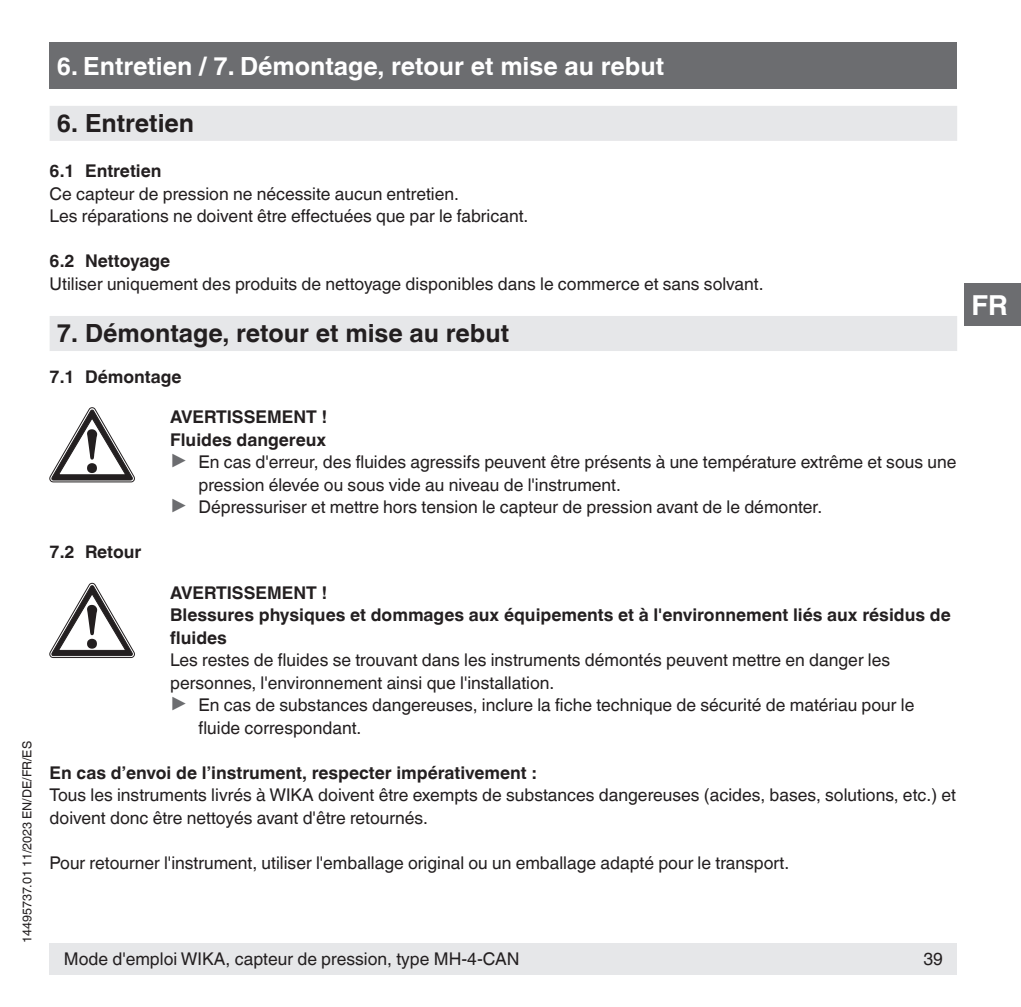
<style>
.page{position:relative;width:1021px;height:1007px;background:#fff}
.page>*{position:absolute;margin:0;border:0;box-sizing:border-box;transform-origin:0 0}
.t1{font:700 27.5px "Helvetica World";color:#fff}
.t2{font:700 25px "Helvetica World";color:#fff}
.t3{font:700 25px "Helvetica World";color:#231f20}
.t4{font:17.5px/22.5px "Helvetica World";color:#231f20}
.t5{font:700 17.5px/22.5px "Helvetica World";color:#231f20}
.t6{font:12.5px "Helvetica World";color:#231f20}
.s1{font-size:22.25px;color:#6c6d70}
</style>
<div class="page">
<div style="left:50px;top:943px;width:907px;height:31px;background:#e6e7e9"></div>
<div style="left:50px;top:43px;width:907px;height:46px;background:#6c6d70"></div>
<div style="left:964px;top:283px;width:56px;height:43px;background:#6c6d70"></div>
<div style="left:50px;top:106px;width:907px;height:35px;background:#e6e7e9"></div>
<div style="left:50px;top:316px;width:907px;height:35px;background:#e6e7e9"></div>
<svg style="left:50px;top:407px;width:85px;height:75px"></svg>
<svg style="left:50px;top:583px;width:85px;height:74px"></svg>
<p class="t6" style="left:20px;top:943px;width:203px;rotate:-90deg">14495737.01 11/2023 EN/DE/FR/ES</p>
<h2 class="t2" style="left:57px;top:52px;width:609px">6. Entretien / 7. Démontage, retour et mise au rebut</h2>
<h2 class="t3" style="left:57px;top:109px;width:139px">6. Entretien</h2>
<p class="t5" style="left:50px;top:160px;width:113px">6.1 Entretien</p>
<p class="t4" style="left:50px;top:182px;width:480px">Ce capteur de pression ne nécessite aucun entretien.<br>Les réparations ne doivent être effectuées que par le fabricant.</p>
<p class="t5" style="left:50px;top:250px;width:122px">6.2 Nettoyage</p>
<p class="t4" style="left:50px;top:272px;width:715px">Utiliser uniquement des produits de nettoyage disponibles dans le commerce et sans solvant.</p>
<h2 class="t3" style="left:57px;top:319px;width:454px">7. Démontage, retour et mise au rebut</h2>
<p class="t5" style="left:50px;top:365px;width:133px">7.1 Démontage</p>
<p class="t5" style="left:170px;top:406px;width:159px">AVERTISSEMENT !</p>
<p class="t5" style="left:170px;top:428px;width:157px">Fluides dangereux</p>
<p class="t4" style="left:170px;top:451px;width:787px"><span class="s1">▶</span> En cas d'erreur, des fluides agressifs peuvent être présents à une température extrême et sous une</p>
<p class="t4" style="left:198px;top:473px;width:424px">pression élevée ou sous vide au niveau de l'instrument.</p>
<p class="t4" style="left:170px;top:496px;width:653px"><span class="s1">▶</span> Dépressuriser et mettre hors tension le capteur de pression avant de le démonter.</p>
<p class="t5" style="left:50px;top:541px;width:93px">7.2 Retour</p>
<p class="t5" style="left:170px;top:581px;width:782px">AVERTISSEMENT !<br>Blessures physiques et dommages aux équipements et à l'environnement liés aux résidus de fluides</p>
<p class="t4" style="left:170px;top:649px;width:721px">Les restes de fluides se trouvant dans les instruments démontés peuvent mettre en danger les</p>
<p class="t4" style="left:170px;top:671px;width:386px">personnes, l'environnement ainsi que l'installation.</p>
<p class="t4" style="left:170px;top:694px;width:745px"><span class="s1">▶</span> En cas de substances dangereuses, inclure la fiche technique de sécurité de matériau pour le</p>
<p class="t4" style="left:198px;top:716px;width:164px">fluide correspondant.</p>
<p class="t5" style="left:50px;top:761px;width:488px">En cas d’envoi de l’instrument, respecter impérativement :</p>
<p class="t4" style="left:50px;top:784px;width:907px">Tous les instruments livrés à WIKA doivent être exempts de substances dangereuses (acides, bases, solutions, etc.) et doivent donc être nettoyés avant d'être retournés.</p>
<p class="t4" style="left:50px;top:851px;width:741px">Pour retourner l'instrument, utiliser l'emballage original ou un emballage adapté pour le transport.</p>
<h1 class="t1" style="left:971px;top:289px;width:38px">FR</h1>
<p class="t4" style="left:64px;top:947px;width:457px">Mode d'emploi WIKA, capteur de pression, type MH-4-CAN</p>
<p class="t4" style="left:923px;top:947px;width:21px">39</p>
</div>
